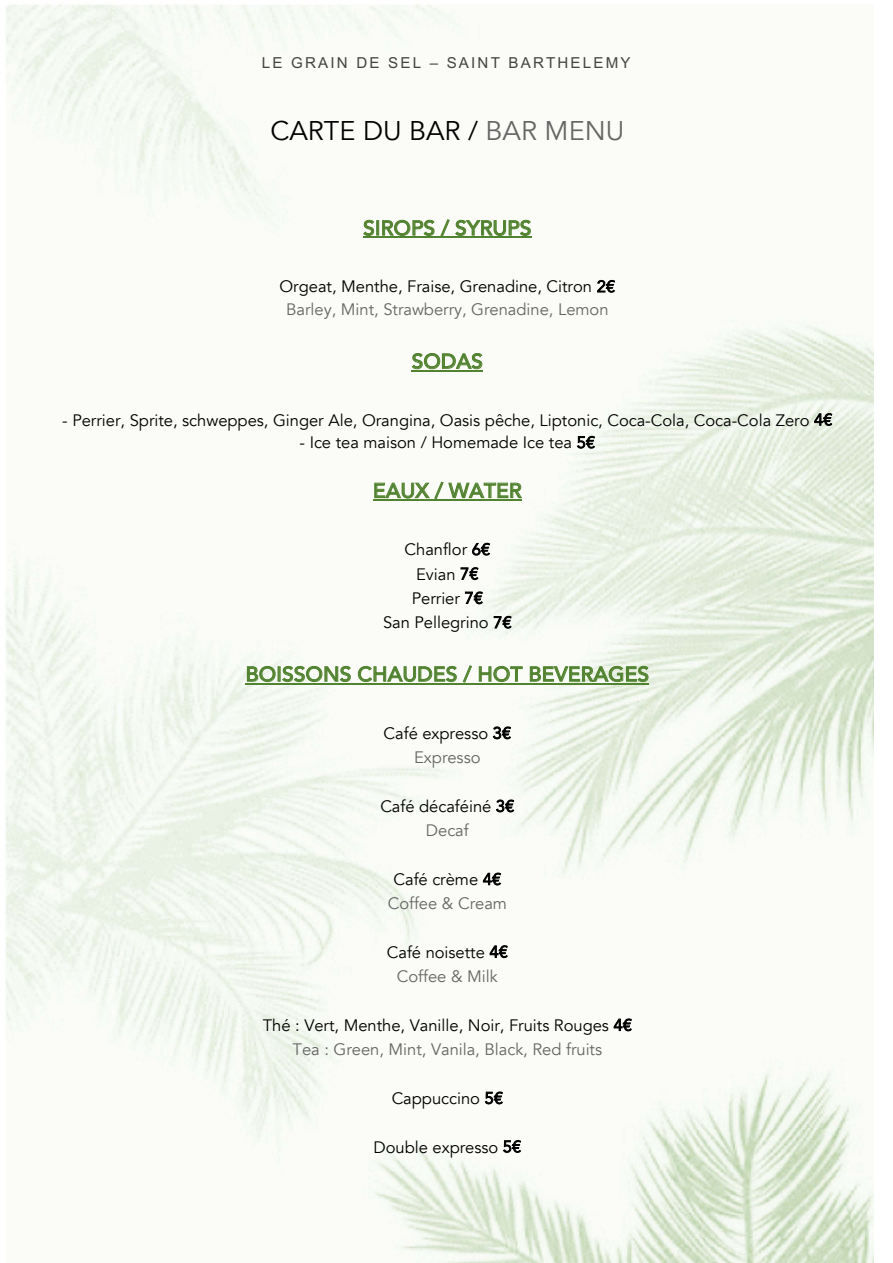
<style>
.page{position:relative;width:893px;height:1263px;background:#fff}
.page>*{position:absolute;margin:0;border:0;box-sizing:border-box;transform-origin:0 0}
.t1{font:27px "Avenir";color:#000}
.t2{font:500 20.4px "Avenir";letter-spacing:.005em;color:#528330}
.t3{font:16.5px/24.3px "Avenir";color:#000;text-align:center}
.t4{font:16.5px/22.6px "Avenir";color:#666;text-align:center}
.t5{font:15.15px "Arial";letter-spacing:.145em;color:#444}
.s1{color:#666}
.s2{color:#000}
.s3{font-size:16.2px;color:#000}
.s4{font-size:16.2px}
</style>
<div class="page">
<img style="left:5px;top:4px;width:868px;height:1259px">
<svg style="left:363px;top:220px;width:11px;height:16px"></svg>
<div style="left:376px;top:220px;width:3px;height:15px;border:1px solid #528330"></div>
<svg style="left:382px;top:219px;width:149px;height:18px"></svg>
<hr style="left:363px;top:237px;width:168px;height:1px;background:#528330">
<svg style="left:597px;top:280px;width:18px;height:13px"></svg>
<svg style="left:412px;top:353px;width:70px;height:16px"></svg>
<hr style="left:412px;top:370px;width:71px;height:1px;background:#528330">
<svg style="left:814px;top:413px;width:18px;height:13px"></svg>
<svg style="left:577px;top:436px;width:18px;height:13px"></svg>
<svg style="left:374px;top:481px;width:148px;height:18px"></svg>
<hr style="left:373px;top:499px;width:149px;height:1px;background:#528330">
<svg style="left:472px;top:543px;width:18px;height:13px"></svg>
<svg style="left:461px;top:567px;width:18px;height:13px"></svg>
<svg style="left:465px;top:591px;width:18px;height:13px"></svg>
<svg style="left:494px;top:616px;width:18px;height:13px"></svg>
<svg style="left:247px;top:666px;width:104px;height:16px"></svg>
<svg style="left:358px;top:665px;width:114px;height:18px"></svg>
<svg style="left:479px;top:666px;width:44px;height:16px"></svg>
<svg style="left:530px;top:666px;width:119px;height:16px"></svg>
<hr style="left:246px;top:683px;width:403px;height:1px;background:#528330">
<svg style="left:493px;top:726px;width:18px;height:13px"></svg>
<svg style="left:496px;top:799px;width:18px;height:13px"></svg>
<svg style="left:483px;top:872px;width:18px;height:13px"></svg>
<svg style="left:490px;top:945px;width:18px;height:13px"></svg>
<svg style="left:614px;top:1018px;width:18px;height:13px"></svg>
<svg style="left:485px;top:1091px;width:18px;height:13px"></svg>
<svg style="left:503px;top:1140px;width:18px;height:13px"></svg>
<p class="t5" style="left:262px;top:54px;width:370px">LE GRAIN DE SEL – SAINT BARTHELEMY</p>
<h1 class="t1" style="left:270px;top:113px;width:355px">CARTE DU BAR / <span class="s1">BAR MENU</span></h1>
<p class="t2" style="left:363px;top:215px;width:170px">SIROPS / SYRUPS</p>
<p class="t4" style="left:280px;top:276px;width:337px"><span class="s2">Orgeat, Menthe, Fraise, Grenadine, Citron</span> <span class="s3">2€<br></span>Barley, Mint, Strawberry, Grenadine, Lemon</p>
<p class="t2" style="left:412px;top:348px;width:73px">SODAS</p>
<p class="t3" style="left:62px;top:408px;width:772px">- Perrier, Sprite, schweppes, Ginger Ale, Orangina, Oasis pêche, Liptonic, Coca-Cola, Coca-Cola Zero <span class="s4">4€</span></p>
<p class="t3" style="left:300px;top:431px;width:297px">- Ice tea maison / Homemade Ice tea <span class="s4">5€</span></p>
<p class="t2" style="left:373px;top:477px;width:150px">EAUX / WATER</p>
<p class="t3" style="left:383px;top:538px;width:130px">Chanflor <span class="s4">6€<br></span>Evian <span class="s4">7€<br></span>Perrier <span class="s4">7€<br></span>San Pellegrino <span class="s4">7€</span></p>
<p class="t2" style="left:246px;top:661px;width:405px">BOISSONS CHAUDES / HOT BEVERAGES</p>
<p class="t3" style="left:384px;top:721px;width:129px">Café expresso <span class="s4">3€<br></span><span class="s1">Expresso</span></p>
<p class="t3" style="left:380px;top:794px;width:135px">Café décaféiné <span class="s4">3€<br></span><span class="s1">Decaf</span></p>
<p class="t4" style="left:388px;top:868px;width:121px;line-height:24.2px"><span class="s2">Café crème</span> <span class="s3">4€<br></span>Coffee &amp; Cream</p>
<p class="t3" style="left:387px;top:940px;width:123px">Café noisette <span class="s4">4€<br></span><span class="s1">Coffee &amp; Milk</span></p>
<p class="t3" style="left:263px;top:1013px;width:371px">Thé : Vert, Menthe, Vanille, Noir, Fruits Rouges <span class="s4">4€<br></span><span class="s1">Tea : Green, Mint, Vanila, Black, Red fruits</span></p>
<p class="t3" style="left:392px;top:1086px;width:113px">Cappuccino <span class="s4">5€</span></p>
<p class="t3" style="left:373px;top:1135px;width:149px">Double expresso <span class="s4">5€</span></p>
</div>
